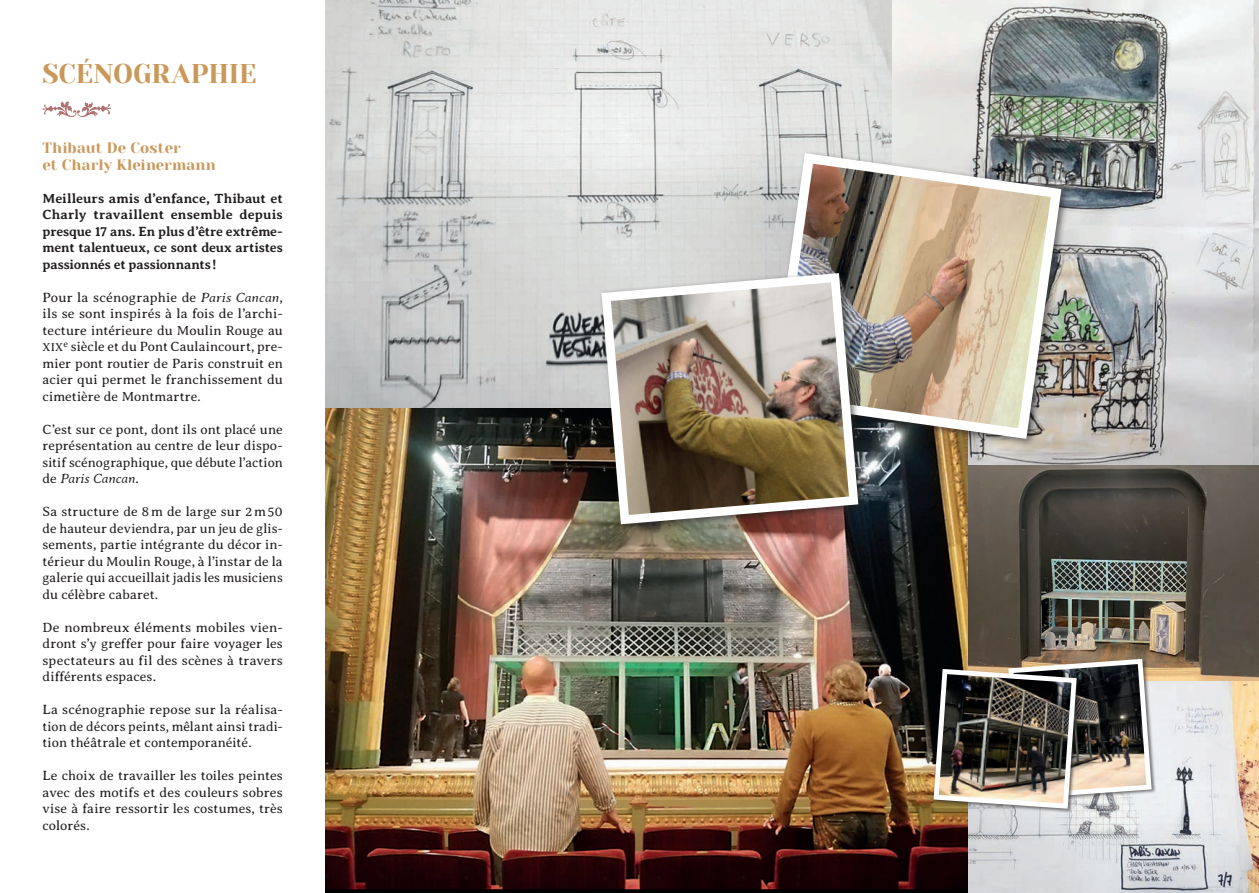
<style>
.page{position:relative;width:1259px;height:893px;background:#fff}
.page>*{position:absolute;margin:0;border:0;box-sizing:border-box;transform-origin:0 0}
.t1{font:27px "Yeseva One";letter-spacing:-.005em;color:#ca9859}
.t2{font:15px/16.5px "Yeseva One";letter-spacing:.005em;color:#ca9859}
.t3{font:300 13.5px/16.5px "Averia Serif Libre";letter-spacing:.005em;color:#231f20;text-align:justify}
.t4{font:700 13.5px/16.5px "Averia Serif Libre";letter-spacing:-.01em;color:#231f20;text-align:justify}
.s1{font-style:italic}
.s2{font-family:"Averia Serif Libre Light SC850";font-weight:400;font-size:11.55px}
</style>
<div class="page">
<img style="left:891px;top:0;width:368px;height:465px">
<img style="left:325px;top:0;width:566px;height:408px">
<img style="left:967px;top:681px;width:292px;height:212px">
<img style="left:967px;top:466px;width:292px;height:215px">
<img style="left:325px;top:408px;width:642px;height:485px">
<div style="left:766px;top:150px;width:304px;height:298px;background:#231f20;opacity:.6"></div>
<img style="left:764px;top:148px;width:302px;height:296px">
<svg style="left:43px;top:101px;width:68px;height:16px"></svg>
<div style="left:598px;top:270px;width:269px;height:263px;background:#231f20;opacity:.6"></div>
<img style="left:597px;top:268px;width:266px;height:261px">
<img style="left:931px;top:656px;width:223px;height:155px">
<h1 class="t1" style="left:43px;top:53px;width:215px">SCÉNOGRAPHIE</h1>
<p class="t2" style="left:43px;top:139px;width:175px">Thibaut De Coster<br>et Charly Kleinermann</p>
<p class="t4" style="left:43px;top:190px;width:242px">Meilleurs amis d’enfance, Thibaut et Charly travaillent ensemble depuis presque 17 ans. En plus d’être extrême&shy;ment talentueux, ce sont deux artistes passionnés et passionnants!</p>
<p class="t3" style="left:43px;top:289px;width:242px">Pour la scénographie de <span class="s1">Paris Cancan</span>, ils se sont inspirés à la fois de l’archi&shy;tecture intérieure du Moulin Rouge au <span class="s2">xix</span><sup>e</sup> siècle et du Pont Caulaincourt, pre&shy;mier pont routier de Paris construit en acier qui permet le franchissement du cimetière de Montmartre.</p>
<p class="t3" style="left:43px;top:421px;width:242px">C’est sur ce pont, dont ils ont placé une représentation au centre de leur dispo&shy;sitif scénographique, que débute l’action de <span class="s1">Paris Cancan</span>.</p>
<p class="t3" style="left:43px;top:503px;width:242px">Sa structure de 8m de large sur 2m50 de hauteur deviendra, par un jeu de glis&shy;sements, partie intégrante du décor in&shy;térieur du Moulin Rouge, à l’instar de la galerie qui accueillait jadis les musiciens du célèbre cabaret.</p>
<p class="t3" style="left:43px;top:619px;width:242px">De nombreux éléments mobiles vien&shy;dront s’y greffer pour faire voyager les spectateurs au fil des scènes à travers différents espaces.</p>
<p class="t3" style="left:43px;top:701px;width:242px">La scénographie repose sur la réalisa&shy;tion de décors peints, mêlant ainsi tradi&shy;tion théâtrale et contemporanéité.</p>
<p class="t3" style="left:43px;top:767px;width:242px">Le choix de travailler les toiles peintes avec des motifs et des couleurs sobres vise à faire ressortir les costumes, très colorés.</p>
</div>
